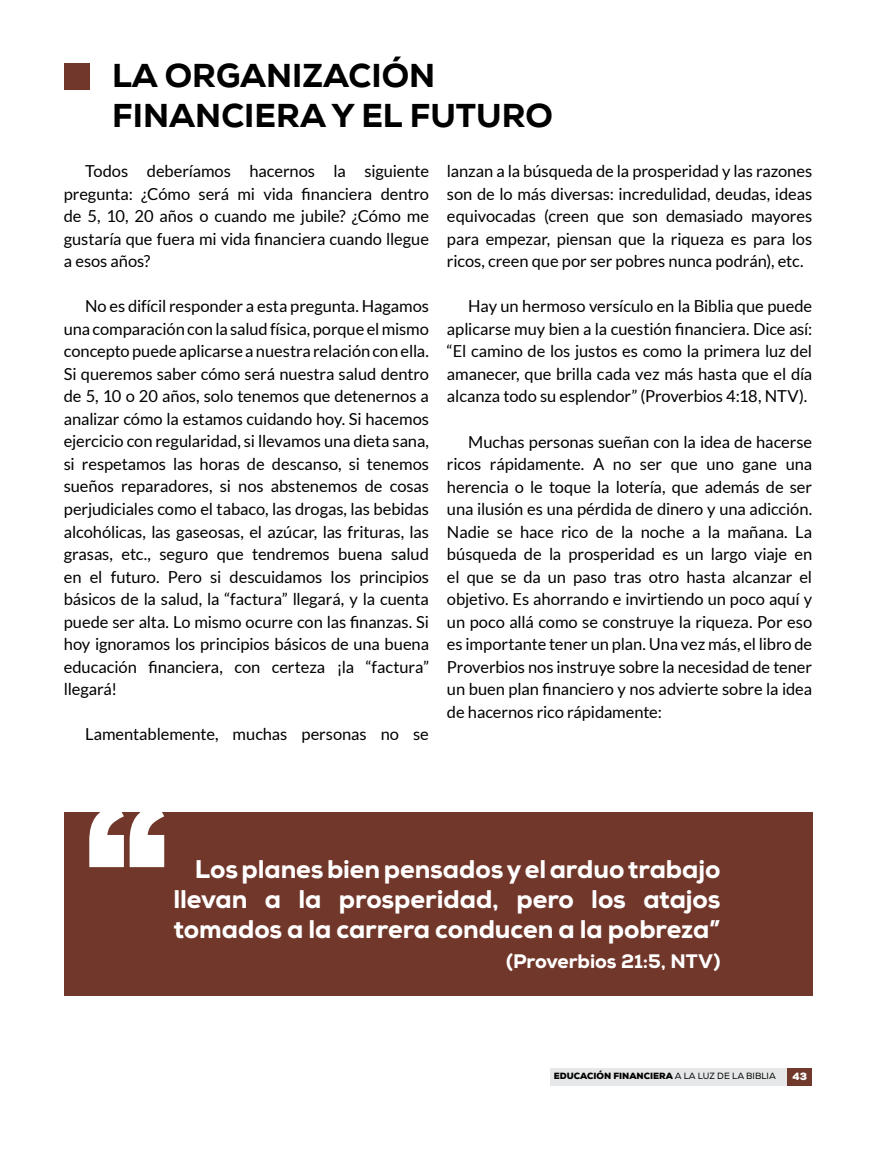
<style>
.page{position:relative;width:876px;height:1149px;background:#fff}
.page>*{position:absolute;margin:0;border:0;box-sizing:border-box;transform-origin:0 0}
.t1{font:800 33px/39.6px "Nexa";color:#000}
.t2{font:800 25.5px/30px "Nexa";letter-spacing:-.005em;color:#fff;text-align:justify}
.t3{font:800 19.5px "Nexa";letter-spacing:-.005em;color:#fff}
.t4{font:16.5px/22.5px "Lato";letter-spacing:-.005em;color:#000;text-align:justify}
.t5{font:900 10.5px "Nexa";color:#fff}
.t6{font:900 9px "Nexa";color:#000}
.s1{font-weight:400}
</style>
<div class="page">
<div style="left:551px;top:1067px;width:236px;height:17px;background:#e6e7e8"></div>
<div style="left:787px;top:1067px;width:25px;height:17px;background:#71382c"></div>
<div style="left:64px;top:64px;width:25px;height:26px;background:#72372b"></div>
<div style="left:64px;top:811px;width:748px;height:184px;background:#72372b"></div>
<svg style="left:89px;top:811px;width:75px;height:55px"></svg>
<h1 class="t1" style="left:112px;top:56px;width:442px">LA ORGANIZACIÓN<br>FINANCIERA Y EL FUTURO</h1>
<p class="t4" style="left:64px;top:160px;width:367px;text-indent:21px">Todos deberíamos hacernos la siguiente pregunta: ¿Cómo será mi vida financiera dentro de 5, 10, 20 años o cuando me jubile? ¿Cómo me gustaría que fuera mi vida financiera cuando llegue a esos años?</p>
<p class="t4" style="left:64px;top:295px;width:367px;text-indent:21px">No es difícil responder a esta pregunta. Hagamos una comparación con la salud física, porque el mismo concepto puede aplicarse a nuestra relación con ella.<br>Si queremos saber cómo será nuestra salud dentro de 5, 10 o 20 años, solo tenemos que detenernos a analizar cómo la estamos cuidando hoy. Si hacemos ejercicio con regularidad, si llevamos una dieta sana, si respetamos las horas de descanso, si tenemos sueños reparadores, si nos abstenemos de cosas perjudiciales como el tabaco, las drogas, las bebidas alcohólicas, las gaseosas, el azúcar, las frituras, las grasas, etc., seguro que tendremos buena salud en el futuro. Pero si descuidamos los principios básicos de la salud, la “factura” llegará, y la cuenta puede ser alta. Lo mismo ocurre con las finanzas. Si hoy ignoramos los principios básicos de una buena educación financiera, con certeza ¡la “factura” llegará!</p>
<p class="t4" style="left:85px;top:722px;width:345px">Lamentablemente, muchas personas no se</p>
<p class="t4" style="left:447px;top:160px;width:367px">lanzan a la búsqueda de la prosperidad y las razones son de lo más diversas: incredulidad, deudas, ideas equivocadas (creen que son demasiado mayores para empezar, piensan que la riqueza es para los ricos, creen que por ser pobres nunca podrán), etc.</p>
<p class="t4" style="left:447px;top:295px;width:367px;text-indent:21px">Hay un hermoso versículo en la Biblia que puede aplicarse muy bien a la cuestión financiera. Dice así: “El camino de los justos es como la primera luz del amanecer, que brilla cada vez más hasta que el día alcanza todo su esplendor” (Proverbios 4:18, NTV).</p>
<p class="t4" style="left:447px;top:430px;width:367px;text-indent:21px">Muchas personas sueñan con la idea de hacerse ricos rápidamente. A no ser que uno gane una herencia o le toque la lotería, que además de ser una ilusión es una pérdida de dinero y una adicción.<br>Nadie se hace rico de la noche a la mañana. La búsqueda de la prosperidad es un largo viaje en el que se da un paso tras otro hasta alcanzar el objetivo. Es ahorrando e invirtiendo un poco aquí y un poco allá como se construye la riqueza. Por eso es importante tener un plan. Una vez más, el libro de Proverbios nos instruye sobre la necesidad de tener un buen plan financiero y nos advierte sobre la idea de hacernos rico rápidamente:</p>
<h2 class="t2" style="left:174px;top:854px;width:548px;text-indent:21px">Los planes bien pensados y el arduo trabajo llevan a la prosperidad, pero los atajos tomados a la carrera conducen a la pobreza”</h2>
<p class="t3" style="left:506px;top:948px;width:216px">(Proverbios 21:5, NTV)</p>
<p class="t6" style="left:554px;top:1069px;width:224px">EDUCACIÓN FINANCIERA <span class="s1">A LA LUZ DE LA BIBLIA</span></p>
<p class="t5" style="left:792px;top:1069px;width:16px">43</p>
</div>
